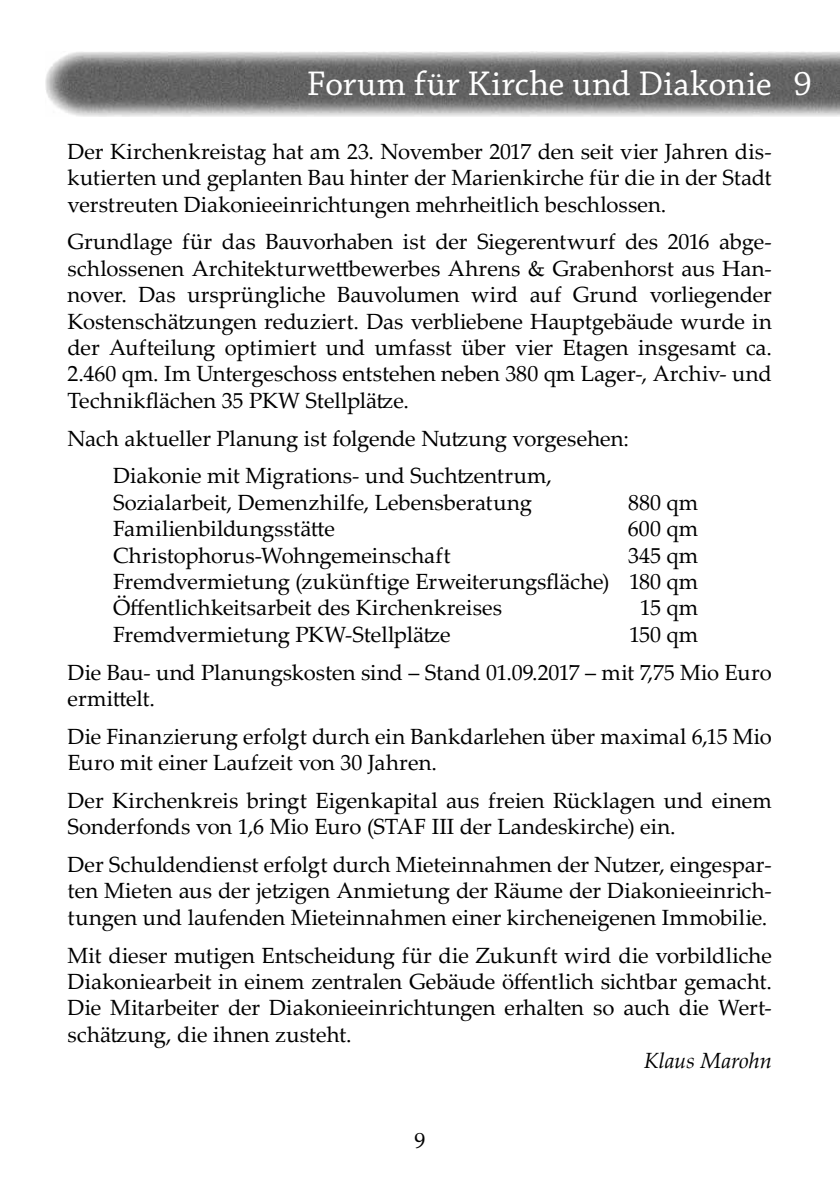
<style>
.page{position:relative;width:840px;height:1191px;background:#fff}
.page>*{position:absolute;margin:0;border:0;box-sizing:border-box;transform-origin:0 0}
.t1{font:36px "Chaparral Pro";letter-spacing:.01em;color:#fff}
.t2{font:22px/26.4px "Palatino Linotype";color:#000}
.t3{font:italic 22px "Palatino Linotype";letter-spacing:-.005em;color:#000}
</style>
<div class="page">
<img style="left:45px;top:51px;width:794px;height:65px">
<h1 class="t1" style="left:306px;top:63px;width:506px">Forum für Kirche und Diakonie 9</h1>
<p class="t2" style="left:68px;top:137px;width:705px;text-align:justify">Der Kirchenkreistag hat am 23. November 2017 den seit vier Jahren dis&shy;kutierten und geplanten Bau hinter der Marienkirche für die in der Stadt verstreuten Diakonieeinrichtungen mehrheitlich beschlossen.</p>
<p class="t2" style="left:68px;top:228px;width:705px;text-align:justify">Grundlage für das Bauvorhaben ist der Siegerentwurf des 2016 abge&shy;schlossenen Architekturwettbewerbes Ahrens &amp; Grabenhorst aus Han&shy;nover. Das ursprüngliche Bauvolumen wird auf Grund vorliegender Kostenschätzungen reduziert. Das verbliebene Hauptgebäude wurde in der Aufteilung optimiert und umfasst über vier Etagen insgesamt ca.<br>2.460 qm. Im Untergeschoss entstehen neben 380 qm Lager-, Archiv- und Technikflächen 35 PKW Stellplätze.</p>
<p class="t2" style="left:113px;top:418px;width:517px;line-height:37.8px;text-indent:-45px">Nach aktueller Planung ist folgende Nutzung vorgesehen:<br>Diakonie mit Migrations- und Suchtzentrum,</p>
<p class="t2" style="left:113px;top:488px;width:420px">Sozialarbeit, Demenzhilfe, Lebensberatung</p>
<p class="t2" style="left:627px;top:488px;width:72px">880 qm</p>
<p class="t2" style="left:113px;top:514px;width:223px">Familienbildungsstätte</p>
<p class="t2" style="left:627px;top:514px;width:72px">600 qm</p>
<p class="t2" style="left:113px;top:541px;width:339px">Christophorus-Wohngemeinschaft</p>
<p class="t2" style="left:113px;top:541px;width:586px;text-align:justify;text-indent:514px">345 qm Fremdvermietung (zukünftige Erweiterungsfläche) 180 qm Öffentlichkeitsarbeit des Kirchenkreises</p>
<p class="t2" style="left:639px;top:594px;width:60px">15 qm</p>
<p class="t2" style="left:113px;top:620px;width:339px">Fremdvermietung PKW-Stellplätze</p>
<p class="t2" style="left:68px;top:614px;width:705px;line-height:37.8px;text-indent:561px">150 qm<br>Die Bau- und Planungskosten sind – Stand 01.09.2017 – mit 7,75 Mio Euro</p>
<p class="t2" style="left:68px;top:678px;width:705px;line-height:37.8px">ermittelt.<br>Die Finanzierung erfolgt durch ein Bankdarlehen über maximal 6,15 Mio</p>
<p class="t2" style="left:68px;top:743px;width:705px;line-height:37.8px">Euro mit einer Laufzeit von 30 Jahren.<br>Der Kirchenkreis bringt Eigenkapital aus freien Rücklagen und einem</p>
<p class="t2" style="left:68px;top:807px;width:705px;line-height:37.8px">Sonderfonds von 1,6 Mio Euro (STAF III der Landeskirche) ein.<br>Der Schuldendienst erfolgt durch Mieteinnahmen der Nutzer, eingespar-</p>
<p class="t2" style="left:68px;top:877px;width:705px">ten Mieten aus der jetzigen Anmietung der Räume der Diakonieeinrich&shy;tungen und laufenden Mieteinnahmen einer kircheneigenen Immobilie.</p>
<p class="t2" style="left:68px;top:941px;width:705px;text-align:justify">Mit dieser mutigen Entscheidung für die Zukunft wird die vorbildliche Diakoniearbeit in einem zentralen Gebäude öffentlich sichtbar gemacht.<br>Die Mitarbeiter der Diakonieeinrichtungen erhalten so auch die Wert&shy;schätzung, die ihnen zusteht.</p>
<p class="t3" style="left:643px;top:1045px;width:129px">Klaus Marohn</p>
<p class="t2" style="left:414px;top:1126px;width:12px">9</p>
</div>
